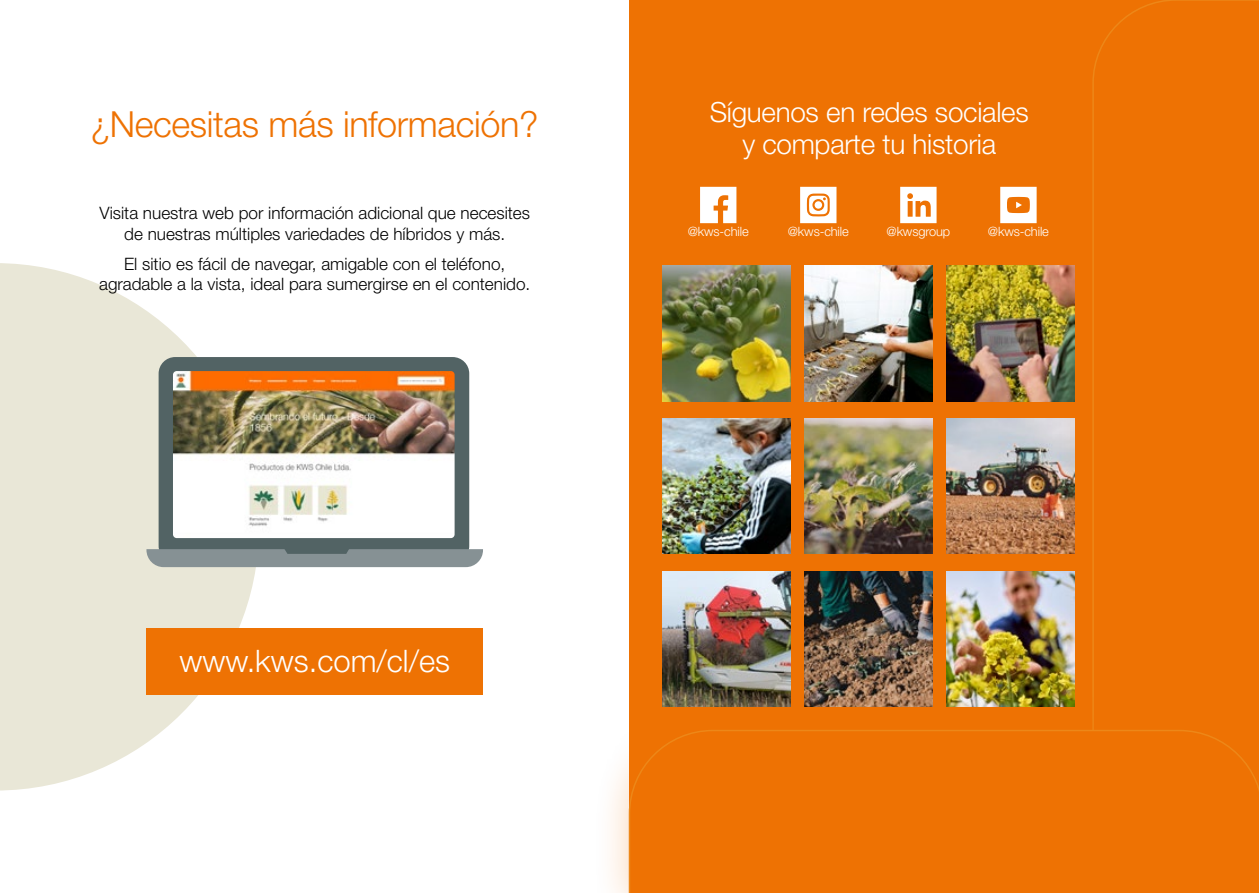
<style>
.page{position:relative;width:1259px;height:893px;background:#fff}
.page>*{position:absolute;margin:0;border:0;box-sizing:border-box;transform-origin:0 0}
.t1{font:300 36px "Helvetica Neue LT Std";letter-spacing:-.01em;color:#ee7203}
.t2{font:300 31.05px "Helvetica Neue LT Std";color:#fff}
.t3{font:300 27.75px/32.1px "Helvetica Neue LT Std";letter-spacing:-.01em;color:#fff;text-align:center}
.t4{font:300 17.1px/20.5px "Helvetica Neue LT Std";color:#000;text-align:center}
.t5{font:300 12.9px "Helvetica Neue LT Std";letter-spacing:-.01em;color:#fff}
</style>
<div class="page">
<svg style="left:0;top:263px;width:259px;height:527px;fill:#e9e7d7"></svg>
<div style="left:146px;top:629px;width:337px;height:66px;background:#ee7203"></div>
<img style="left:159px;top:357px;width:310px;height:190px">
<svg style="left:146px;top:547px;width:337px;height:20px;background:#818d8f"></svg>
<div style="left:629px;top:0;width:630px;height:893px;background:#ee7203"></div>
<img style="left:946px;top:266px;width:110px;height:135px">
<img style="left:946px;top:418px;width:110px;height:136px">
<img style="left:946px;top:571px;width:110px;height:122px">
<img style="left:804px;top:266px;width:128px;height:135px">
<img style="left:804px;top:418px;width:128px;height:136px">
<img style="left:804px;top:571px;width:128px;height:122px">
<img style="left:662px;top:266px;width:128px;height:135px">
<img style="left:662px;top:418px;width:128px;height:136px">
<img style="left:662px;top:571px;width:128px;height:122px">
<svg style="left:700px;top:187px;width:36px;height:36px"></svg>
<svg style="left:800px;top:187px;width:36px;height:36px"></svg>
<svg style="left:900px;top:187px;width:36px;height:36px"></svg>
<svg style="left:1000px;top:187px;width:36px;height:36px"></svg>
<div style="left:1056px;top:0;width:203px;height:893px;background:#ee7203;opacity:.3"></div>
<svg style="left:1091px;top:0;width:168px;height:693px"></svg>
<div style="left:592px;top:693px;width:667px;height:200px;background:#ee7203;opacity:.3"></div>
<svg style="left:628px;top:729px;width:631px;height:164px"></svg>
<h1 class="t1" style="left:91px;top:102px;width:449px">¿Necesitas más información?</h1>
<p class="t4" style="left:99px;top:203px;width:432px">Visita nuestra web por información adicional que necesites de nuestras múltiples variedades de híbridos y más.</p>
<p class="t4" style="left:99px;top:253px;width:433px">El sitio es fácil de navegar, amigable con el teléfono, agradable a la vista, ideal para sumergirse en el contenido.</p>
<h2 class="t2" style="left:179px;top:642px;width:272px">www.kws.com/cl/es</h2>
<h3 class="t3" style="left:709px;top:96px;width:321px">Síguenos en redes sociales y comparte tu historia</h3>
<p class="t5" style="left:688px;top:224px;width:62px">@kws-chile</p>
<p class="t5" style="left:788px;top:224px;width:62px">@kws-chile</p>
<p class="t5" style="left:886px;top:224px;width:65px">@kwsgroup</p>
<p class="t5" style="left:988px;top:224px;width:62px">@kws-chile</p>
</div>
